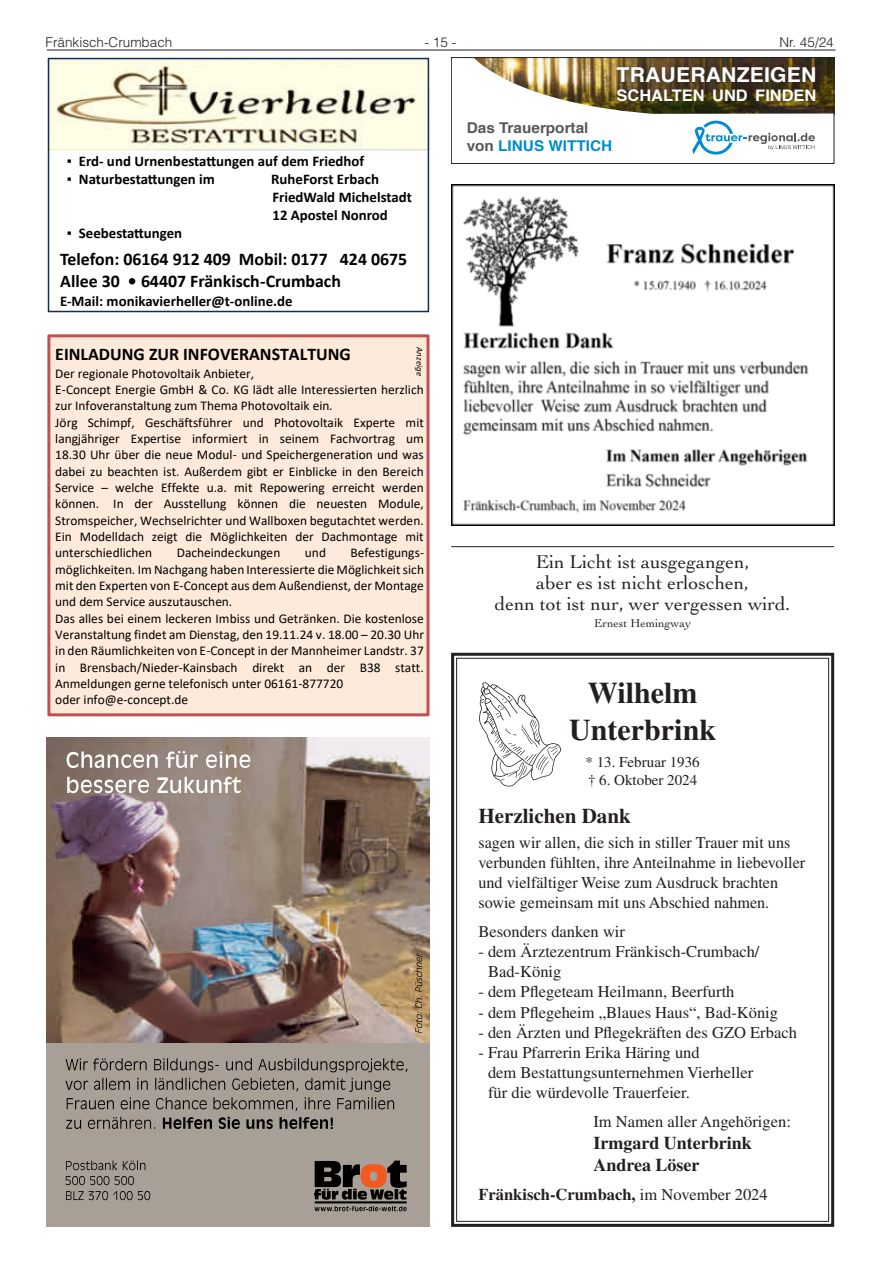
<style>
.page{position:relative;width:881px;height:1263px;background:#fff}
.page>*{position:absolute;margin:0;border:0;box-sizing:border-box;transform-origin:0 0}
.t1{font:700 30px/36.3px "Times LT";color:#231f20;text-align:center}
.t2{font:700 21px "Times LT";color:#231f20}
.t3{font:700 20.55px "Helvetica";letter-spacing:.01em;color:#fff}
.t4{font:19.5px/21px "Cochin";color:#231f20;text-align:center}
.t5{font:700 18px/21.9px "Times LT";color:#231f20}
.t6{font:700 17.85px/21.8px "Calibri";color:#000}
.t7{font:16.5px/20.1px "Times LT";color:#231f20}
.t8{font:700 16.5px "Times LT";color:#231f20}
.t9{font:700 15.9px "Helvetica";color:#fff}
.t10{font:15px/18.3px "Times LT";color:#231f20}
.t11{font:700 14.85px/18.1px "Calibri";color:#000}
.t12{font:700 14.85px/18.8px "Helvetica";color:#57585a}
.t13{font:300 13.5px "Helvetica LT";color:#231f20}
.t14{font:13.35px/16.4px "Calibri";color:#000}
.t15{font:12px "Cochin";color:#231f20}
.t16{font:italic 8.85px "Calibri";letter-spacing:.005em;color:#000}
.s1{color:#008cd0}
.s2{font-weight:400}
</style>
<div class="page">
<hr style="left:47px;top:50px;width:788px;height:1px;background:#231f20">
<img style="left:47px;top:58px;width:380px;height:92px">
<div style="left:48px;top:58px;width:381px;height:254px;border:1px solid #172c51"></div>
<img style="left:475px;top:59px;width:356px;height:96px">
<div style="left:451px;top:57px;width:382px;height:107px;border:1px solid #231f20"></div>
<svg style="left:451px;top:653px;width:382px;height:574px"></svg>
<img style="left:478px;top:680px;width:83px;height:108px">
<img style="left:451px;top:185px;width:382px;height:340px">
<div style="left:49px;top:336px;width:379px;height:379px;background:#fdeada"></div>
<div style="left:47px;top:334px;width:382px;height:382px;border:3px solid #c0504d"></div>
<img style="left:412px;top:337px;width:13px;height:1px">
<hr style="left:451px;top:546px;width:382px;height:1px;background:#231f20">
<img style="left:47px;top:738px;width:382px;height:305px">
<svg style="left:67px;top:751px;width:183px;height:42px"></svg>
<div style="left:47px;top:1043px;width:382px;height:184px;background:#a89f96"></div>
<svg style="left:65px;top:1059px;width:8px;height:70px"></svg>
<svg style="left:66px;top:1161px;width:340px;height:50px"></svg>
<svg style="left:73px;top:1028px;width:349px;height:172px"></svg>
<svg style="left:415px;top:953px;width:7px;height:75px"></svg>
<p class="t13" style="left:45px;top:34px;width:128px">Fränkisch-Crumbach</p>
<p class="t13" style="left:424px;top:34px;width:33px">- 15 -</p>
<p class="t13" style="left:779px;top:34px;width:56px">Nr. 45/24</p>
<h3 class="t3" style="left:616px;top:58px;width:201px">TRAUERANZEIGEN</h3>
<p class="t9" style="left:616px;top:82px;width:201px">SCHALTEN UND FINDEN</p>
<p class="t11" style="left:67px;top:152px;width:298px">▪ Erd- und Urnenbestattungen auf dem Friedhof</p>
<p class="t11" style="left:67px;top:170px;width:149px">▪ Naturbestattungen im</p>
<p class="t11" style="left:271px;top:170px;width:142px">RuheForst Erbach<br>FriedWald Michelstadt<br>12 Apostel Nonrod</p>
<p class="t11" style="left:67px;top:224px;width:117px">▪ Seebestattungen</p>
<h3 class="t6" style="left:60px;top:248px;width:348px">Telefon: 06164 912 409 Mobil: 0177 424 0675<br>Allee 30 • 64407 Fränkisch-Crumbach</h3>
<p class="t11" style="left:60px;top:292px;width:234px">E-Mail: monikavierheller@t-online.de</p>
<p class="t16" style="left:425px;top:347px;width:30px;rotate:90deg">Anzeige</p>
<h3 class="t6" style="left:55px;top:343px;width:297px">EINLADUNG ZUR INFOVERANSTALTUNG</h3>
<p class="t14" style="left:55px;top:365px;width:370px">Der regionale Photovoltaik Anbieter,<br>E-Concept Energie GmbH &amp; Co. KG lädt alle Interessierten herzlich zur Infoveranstaltung zum Thema Photovoltaik ein.<br>Jörg Schimpf, Geschäftsführer und Photovoltaik Experte mit langjähriger Expertise informiert in seinem Fachvortrag um 18.30 Uhr über die neue Modul- und Speichergeneration und was dabei zu beachten ist. Außerdem gibt er Einblicke in den Bereich Service – welche Effekte u.a. mit Repowering erreicht werden können. In der Ausstellung können die neuesten Module, Stromspeicher, Wechselrichter und Wallboxen begutachtet werden.<br>Ein Modelldach zeigt die Möglichkeiten der Dachmontage mit unterschiedlichen</p>
<p class="t14" style="left:55px;top:544px;width:370px;text-indent:295px">Befestigungs&shy;möglichkeiten. Im Nachgang haben Interessierte die Möglichkeit sich mit den Experten von E-Concept aus dem Außendienst, der Montage und dem Service auszutauschen.<br>Das alles bei einem leckeren Imbiss und Getränken. Die kostenlose Veranstaltung findet am Dienstag, den 19.11.24 v. 18.00 – 20.30 Uhr in den Räumlichkeiten von E-Concept in der Mannheimer Landstr. 37 in Brensbach/Nieder-Kainsbach direkt an der B38 statt.<br>Anmeldungen gerne telefonisch unter 06161-877720<br>oder info@e-concept.de</p>
<p class="t14" style="left:177px;top:544px;width:105px">Dacheindeckungen</p>
<p class="t14" style="left:305px;top:544px;width:23px">und</p>
<p class="t12" style="left:466px;top:118px;width:147px">Das Trauerportal von <span class="s1">LINUS WITTICH</span></p>
<h3 class="t4" style="left:494px;top:552px;width:297px">Ein Licht ist ausgegangen,<br>aber es ist nicht erloschen,<br>denn tot ist nur, wer vergessen wird.</h3>
<p class="t15" style="left:594px;top:616px;width:98px">Ernest Hemingway</p>
<h1 class="t1" style="left:569px;top:675px;width:148px">Wilhelm<br>Unterbrink</h1>
<p class="t10" style="left:585px;top:752px;width:116px">* 13. Februar 1936 † 6. Oktober 2024</p>
<h2 class="t2" style="left:478px;top:804px;width:154px">Herzlichen Dank</h2>
<p class="t7" style="left:478px;top:832px;width:328px">sagen wir allen, die sich in stiller Trauer mit uns verbunden fühlten, ihre Anteilnahme in liebevoller und vielfältiger Weise zum Ausdruck brachten sowie gemeinsam mit uns Abschied nahmen.</p>
<p class="t7" style="left:478px;top:921px;width:148px">Besonders danken wir</p>
<p class="t7" style="left:488px;top:941px;width:273px;text-indent:-10px">- dem Ärztezentrum Fränkisch-Crumbach/<br>Bad-König</p>
<p class="t7" style="left:478px;top:982px;width:257px">- dem Pflegeteam Heilmann, Beerfurth</p>
<p class="t7" style="left:478px;top:1002px;width:301px">- dem Pflegeheim „Blaues Haus“, Bad-König</p>
<p class="t7" style="left:478px;top:1022px;width:320px">- den Ärzten und Pflegekräften des GZO Erbach</p>
<p class="t7" style="left:488px;top:1042px;width:266px;text-indent:-10px">- Frau Pfarrerin Erika Häring und<br>dem Bestattungsunternehmen Vierheller für die würdevolle Trauerfeier.</p>
<p class="t7" style="left:593px;top:1111px;width:199px">Im Namen aller Angehörigen:</p>
<h3 class="t5" style="left:593px;top:1131px;width:160px">Irmgard Unterbrink<br>Andrea Löser</h3>
<p class="t8" style="left:478px;top:1184px;width:291px">Fränkisch-Crumbach, <span class="s2">im November 2024</span></p>
</div>
